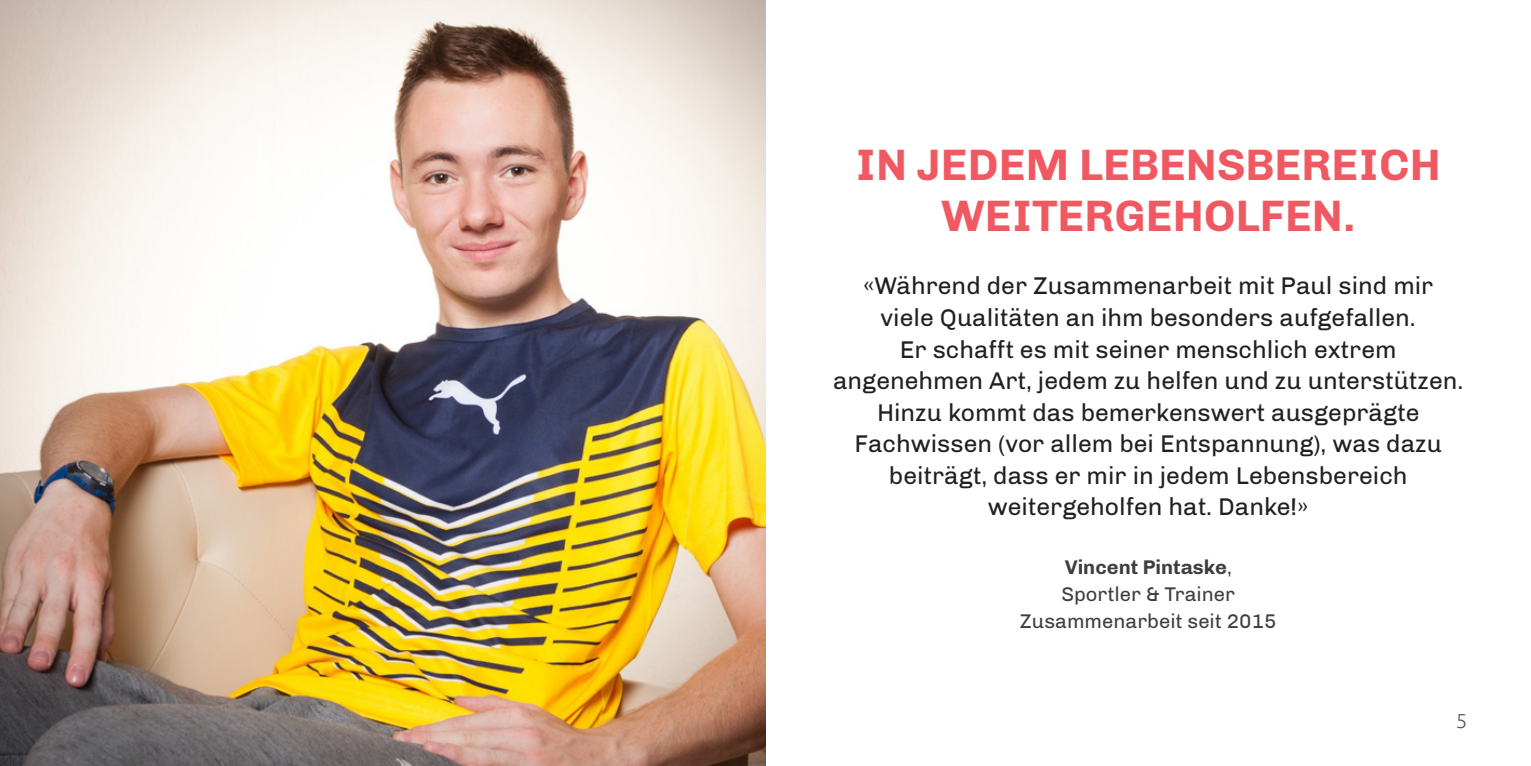
<style>
.page{position:relative;width:1531px;height:766px;background:#fff}
.page>*{position:absolute;margin:0;border:0;box-sizing:border-box;transform-origin:0 0}
.t1{font:700 45px/51.8px "Chivo";color:#f05962;text-align:center}
.t2{font:24.75px/31.5px "Chivo";color:#231f20;text-align:center}
.t3{font:20.25px/27px "Chivo";color:#3e3e3f;text-align:center}
.t4{font:300 20.25px "Ubuntu";color:#57585a}
.s1{font-weight:700}
</style>
<div class="page">
<img style="left:0;top:0;width:765px;height:765px">
<h1 class="t1" style="left:855px;top:138px;width:587px">IN JEDEM LEBENSBEREICH<br>WEITERGEHOLFEN.</h1>
<p class="t2" style="left:833px;top:270px;width:632px">«Während der Zusammenarbeit mit Paul sind mir<br>viele Qualitäten an ihm besonders aufgefallen.<br>Er schafft es mit seiner menschlich extrem angenehmen Art, jedem zu helfen und zu unterstützen.<br>Hinzu kommt das bemerkenswert ausgeprägte Fachwissen (vor allem bei Entspannung), was dazu beiträgt, dass er mir in jedem Lebensbereich weitergeholfen hat. Danke!»</p>
<p class="t3" style="left:1020px;top:553px;width:258px"><span class="s1">Vincent Pintaske</span>,<br>Sportler &amp; Trainer<br>Zusammenarbeit seit 2015</p>
<p class="t4" style="left:1456px;top:708px;width:13px">5</p>
</div>
